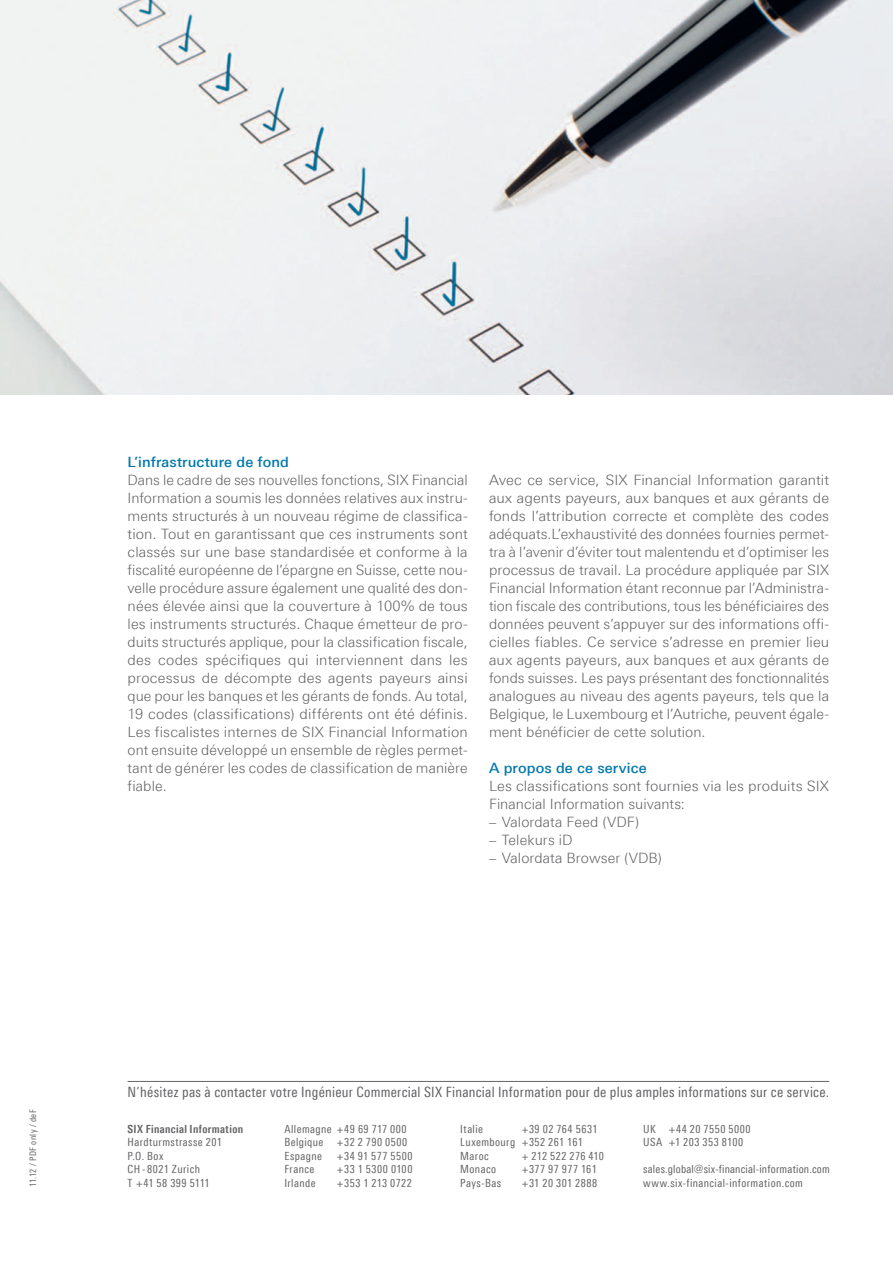
<style>
.page{position:relative;width:893px;height:1263px;background:#fff}
.page>*{position:absolute;margin:0;border:0;box-sizing:border-box;transform-origin:0 0}
.t1{font:300 14.25px/18px "Linotype Univers 330";letter-spacing:.005em;color:#636366;text-align:justify}
.t2{font:14.25px "Linotype Univers 420 Cn";letter-spacing:.015em;color:#636366}
.t3{font:500 14.25px "Linotype Univers 530";letter-spacing:.005em;color:#0078ae}
.t4{font:11.25px/13.5px "Linotype Univers 420 Cn";letter-spacing:.035em;color:#636366}
.t5{font:700 11.25px "Linotype Univers 620 Cn";letter-spacing:.035em;color:#636366}
.t6{font:11.25px "Linotype Univers 420 Cn";letter-spacing:.055em;color:#636366}
.t7{font:9px "Linotype Univers 420 Cn";letter-spacing:.045em;color:#636366}
</style>
<div class="page">
<img style="left:0;top:0;width:893px;height:395px">
<hr style="left:128px;top:1081px;width:701px;height:1px;background:#636366">
<p class="t7" style="left:28px;top:1187px;width:79px;rotate:-90deg">11.12 / PDF only / deF</p>
<p class="t3" style="left:128px;top:453px;width:163px">L’infrastructure de fond</p>
<p class="t1" style="left:128px;top:471px;width:342px">Dans le cadre de ses nouvelles fonctions, SIX Financial Information a soumis les données relatives aux instru&shy;ments structurés à un nouveau régime de classifica&shy;tion. Tout en garantissant que ces instruments sont classés sur une base standardisée et conforme à la fiscalité européenne de l’épargne en Suisse, cette nou&shy;velle procédure assure également une qualité des don&shy;nées élevée ainsi que la couverture à 100% de tous les instruments structurés. Chaque émetteur de pro&shy;duits structurés applique, pour la classification fiscale, des codes spécifiques qui interviennent dans les processus de décompte des agents payeurs ainsi que pour les banques et les gérants de fonds. Au total, 19 codes (classifications) différents ont été définis.<br>Les fiscalistes internes de SIX Financial Information ont ensuite développé un ensemble de règles permet&shy;tant de générer les codes de classification de manière fiable.</p>
<p class="t1" style="left:489px;top:471px;width:342px">Avec ce service, SIX Financial Information garantit aux agents payeurs, aux banques et aux gérants de fonds l’attribution correcte et complète des codes adéquats.L’exhaustivité des données fournies permet&shy;tra à l’avenir d’éviter tout malentendu et d’optimiser les processus de travail. La procédure appliquée par SIX Financial Information étant reconnue par l’Administra&shy;tion fiscale des contributions, tous les bénéficiaires des données peuvent s’appuyer sur des informations offi&shy;cielles fiables. Ce service s’adresse en premier lieu aux agents payeurs, aux banques et aux gérants de fonds suisses. Les pays présentant des fonctionnalités analogues au niveau des agents payeurs, tels que la Belgique, le Luxembourg et l’Autriche, peuvent égale&shy;ment bénéficier de cette solution.</p>
<p class="t3" style="left:489px;top:759px;width:159px">A propos de ce service</p>
<p class="t1" style="left:489px;top:777px;width:342px">Les classifications sont fournies via les produits SIX<br>Financial Information suivants:</p>
<p class="t1" style="left:489px;top:813px;width:152px">– Valordata Feed (VDF)</p>
<p class="t1" style="left:489px;top:831px;width:85px">– Telekurs iD</p>
<p class="t1" style="left:489px;top:849px;width:174px">– Valordata Browser (VDB)</p>
<p class="t2" style="left:128px;top:1083px;width:703px">N’hésitez pas à contacter votre Ingénieur Commercial SIX Financial Information pour de plus amples informations sur ce service.</p>
<p class="t4" style="left:643px;top:1122px;width:109px">UK +44 20 7550 5000<br>USA +1 203 353 8100</p>
<p class="t4" style="left:643px;top:1163px;width:188px">sales.global@six-financial-information.com www.six-financial-information.com</p>
<p class="t5" style="left:128px;top:1122px;width:117px">SIX Financial Information</p>
<p class="t4" style="left:128px;top:1136px;width:96px">Hardturmstrasse 201<br>P.O. Box<br>CH - 8021 Zurich<br>T +41 58 399 5111</p>
<p class="t4" style="left:284px;top:1122px;width:124px;text-align:justify">Allemagne +49 69 717 000<br>Belgique +32 2 790 0500<br>Espagne</p>
<p class="t4" style="left:460px;top:1122px;width:139px;text-indent:62px">+39 02 764 5631<br>Luxembourg +352 261 161<br>Maroc</p>
<p class="t4" style="left:460px;top:1122px;width:24px">Italie</p>
<p class="t4" style="left:337px;top:1149px;width:77px">+34 91 577 5500</p>
<p class="t4" style="left:522px;top:1149px;width:84px">+ 212 522 276 410</p>
<p class="t4" style="left:460px;top:1163px;width:37px">Monaco</p>
<p class="t4" style="left:522px;top:1163px;width:76px">+377 97 977 161</p>
<p class="t4" style="left:460px;top:1176px;width:42px">Pays-Bas</p>
<p class="t4" style="left:522px;top:1176px;width:77px">+31 20 301 2888</p>
<p class="t4" style="left:284px;top:1163px;width:32px">France</p>
<p class="t6" style="left:337px;top:1163px;width:77px">+33 1 5300 0100</p>
<p class="t4" style="left:284px;top:1176px;width:33px">Irlande</p>
<p class="t4" style="left:337px;top:1176px;width:77px">+353 1 213 0722</p>
</div>
